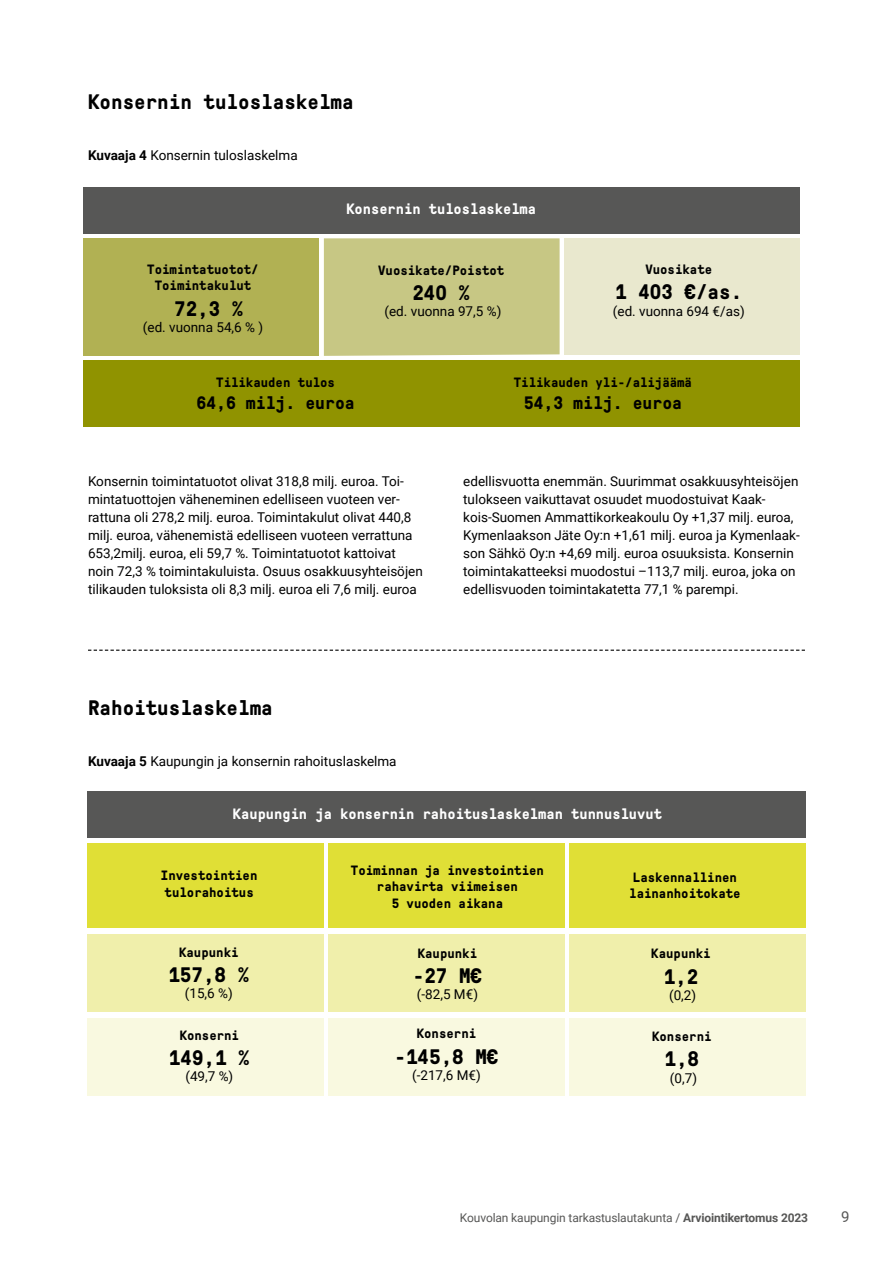
<style>
.page{position:relative;width:893px;height:1263px;background:#fff}
.page>*{position:absolute;margin:0;border:0;box-sizing:border-box;transform-origin:0 0}
.H3_Väliotsikko{font:700 21px "GT Pressura Mono LC";color:#000}
.t1{font:700 18px "GT Pressura Mono LC";color:#000}
.t2{font:700 15px "GT Pressura Mono LC";color:#fff}
.t3{font:15px "Roboto";color:#575756}
.Leipis{font:13.5px/18px "Roboto";color:#000}
.t4{font:700 13.5px/16.2px "GT Pressura Mono LC";color:#000;text-align:center}
.t5{font:12px "Roboto";letter-spacing:-.01em;color:#575756}
.s1{font-weight:700}
</style>
<div class="page">
<svg style="left:88px;top:650px;width:717px;height:1px"></svg>
<div style="left:83px;top:187px;width:717px;height:46px;background:#575756"></div>
<div style="left:83px;top:238px;width:235px;height:118px;background:#b1b153"></div>
<div style="left:324px;top:238px;width:236px;height:118px;background:#c7c784"></div>
<div style="left:564px;top:238px;width:236px;height:116px;background:#e9e8ce"></div>
<div style="left:84px;top:361px;width:716px;height:66px;background:#909300"></div>
<div style="left:87px;top:934px;width:236px;height:78px;background:#f0efab"></div>
<div style="left:87px;top:1018px;width:236px;height:77px;background:#f9f9e0"></div>
<div style="left:329px;top:934px;width:236px;height:78px;background:#f0efab"></div>
<div style="left:329px;top:1018px;width:236px;height:77px;background:#f9f9e0"></div>
<div style="left:570px;top:934px;width:236px;height:78px;background:#f0efab"></div>
<div style="left:570px;top:1018px;width:236px;height:77px;background:#f9f9e0"></div>
<div style="left:87px;top:791px;width:719px;height:47px;background:#575756"></div>
<div style="left:87px;top:843px;width:236px;height:85px;background:#e0df36"></div>
<div style="left:329px;top:843px;width:236px;height:85px;background:#e0df36"></div>
<div style="left:570px;top:843px;width:236px;height:85px;background:#e0df36"></div>
<h3 class="H3_Väliotsikko" style="left:88px;top:91px;width:267px">Konsernin tuloslaskelma</h3>
<p class="Leipis" style="left:82px;top:140px;width:211px"><span class="s1">Kuvaaja 4</span> Konsernin tuloslaskelma</p>
<p class="Leipis" style="left:88px;top:146px;width:211px"><span class="s1">Kuvaaja 4</span> Konsernin tuloslaskelma</p>
<p class="t4" style="left:147px;top:262px;width:113px">Toimintatuotot/<br>Toimintakulut</p>
<h1 class="H3_Väliotsikko" style="left:174px;top:297px;width:71px">72,3 %</h1>
<p class="Leipis" style="left:143px;top:317px;width:122px">(ed. vuonna 54,6 % )</p>
<p class="t2" style="left:346px;top:201px;width:191px">Konsernin tuloslaskelma</p>
<p class="t4" style="left:378px;top:262px;width:128px">Vuosikate/Poistot</p>
<h1 class="H3_Väliotsikko" style="left:412px;top:282px;width:59px">240 %</h1>
<p class="Leipis" style="left:384px;top:302px;width:118px">(ed. vuonna 97,5 %)</p>
<p class="t4" style="left:645px;top:262px;width:68px">Vuosikate</p>
<h1 class="H3_Väliotsikko" style="left:615px;top:281px;width:129px">1 403 €/as.</h1>
<p class="Leipis" style="left:613px;top:301px;width:133px">(ed. vuonna 694 €/as)</p>
<p class="t4" style="left:216px;top:375px;width:120px">Tilikauden tulos</p>
<h2 class="t1" style="left:196px;top:393px;width:160px">64,6 milj. euroa</h2>
<p class="Leipis" style="left:88px;top:472px;width:336px">Konsernin toimintatuotot olivat 318,8 milj. euroa. Toi&shy;mintatuottojen väheneminen edelliseen vuoteen ver&shy;rattuna oli 278,2 milj. euroa. Toimintakulut olivat 440,8 milj. euroa, vähenemistä edelliseen vuoteen verrattuna 653,2milj. euroa, eli 59,7 %. Toimintatuotot kattoivat noin 72,3 % toimintakuluista. Osuus osakkuusyhteisöjen tilikauden tuloksista oli 8,3 milj. euroa eli 7,6 milj. euroa</p>
<h3 class="H3_Väliotsikko" style="left:88px;top:696px;width:186px">Rahoituslaskelma</h3>
<p class="Leipis" style="left:87px;top:749px;width:310px"><span class="s1">Kuvaaja 5</span> Kaupungin ja konsernin rahoituslaskelma</p>
<p class="Leipis" style="left:88px;top:751px;width:310px"><span class="s1">Kuvaaja 5</span> Kaupungin ja konsernin rahoituslaskelma</p>
<p class="t4" style="left:514px;top:375px;width:180px">Tilikauden yli-/alijäämä</p>
<h2 class="t1" style="left:524px;top:393px;width:160px">54,3 milj. euroa</h2>
<p class="Leipis" style="left:463px;top:472px;width:338px">edellisvuotta enemmän. Suurimmat osakkuusyhteisöjen tulokseen vaikuttavat osuudet muodostuivat Kaak&shy;kois-Suomen Ammattikorkeakoulu Oy +1,37 milj. euroa, Kymenlaakson Jäte Oy:n +1,61 milj. euroa ja Kymenlaak&shy;son Sähkö Oy:n +4,69 milj. euroa osuuksista. Konsernin toimintakatteeksi muodostui –113,7 milj. euroa, joka on edellisvuoden toimintakatetta 77,1 % parempi.</p>
<p class="t2" style="left:233px;top:806px;width:430px">Kaupungin ja konsernin rahoituslaskelman tunnusluvut</p>
<p class="t4" style="left:161px;top:868px;width:98px;text-align:left">Investointien tulorahoitus</p>
<p class="t4" style="left:351px;top:863px;width:195px">Toiminnan ja investointien rahavirta viimeisen<br>5 vuoden aikana</p>
<p class="t4" style="left:629px;top:869px;width:113px;text-align:left">Laskennallinen lainanhoitokate</p>
<p class="t4" style="left:179px;top:944px;width:61px">Kaupunki</p>
<h1 class="H3_Väliotsikko" style="left:168px;top:964px;width:82px">157,8 %</h1>
<p class="Leipis" style="left:185px;top:984px;width:49px">(15,6 %)</p>
<p class="t4" style="left:180px;top:1027px;width:61px">Konserni</p>
<h1 class="H3_Väliotsikko" style="left:169px;top:1046px;width:82px">149,1 %</h1>
<p class="Leipis" style="left:185px;top:1067px;width:49px">(49,7 %)</p>
<p class="t4" style="left:418px;top:945px;width:61px">Kaupunki</p>
<h1 class="H3_Väliotsikko" style="left:413px;top:964px;width:71px">-27 M€</h1>
<p class="Leipis" style="left:417px;top:985px;width:63px">(-82,5 M€)</p>
<p class="t4" style="left:417px;top:1026px;width:61px">Konserni</p>
<h1 class="H3_Väliotsikko" style="left:394px;top:1045px;width:105px">-145,8 M€</h1>
<p class="Leipis" style="left:412px;top:1065px;width:70px">(-217,6 M€)</p>
<p class="t4" style="left:651px;top:946px;width:61px">Kaupunki</p>
<h1 class="H3_Väliotsikko" style="left:664px;top:965px;width:36px">1,2</h1>
<p class="Leipis" style="left:669px;top:985px;width:29px">(0,2)</p>
<p class="t4" style="left:652px;top:1029px;width:61px">Konserni</p>
<h1 class="H3_Väliotsikko" style="left:664px;top:1048px;width:36px">1,8</h1>
<p class="Leipis" style="left:670px;top:1068px;width:29px">(0,7)</p>
<p class="t5" style="left:460px;top:1209px;width:350px">Kouvolan kaupungin tarkastuslautakunta / <span class="s1">Arviointikertomus 2023</span></p>
<p class="t3" style="left:841px;top:1206px;width:10px">9</p>
</div>
